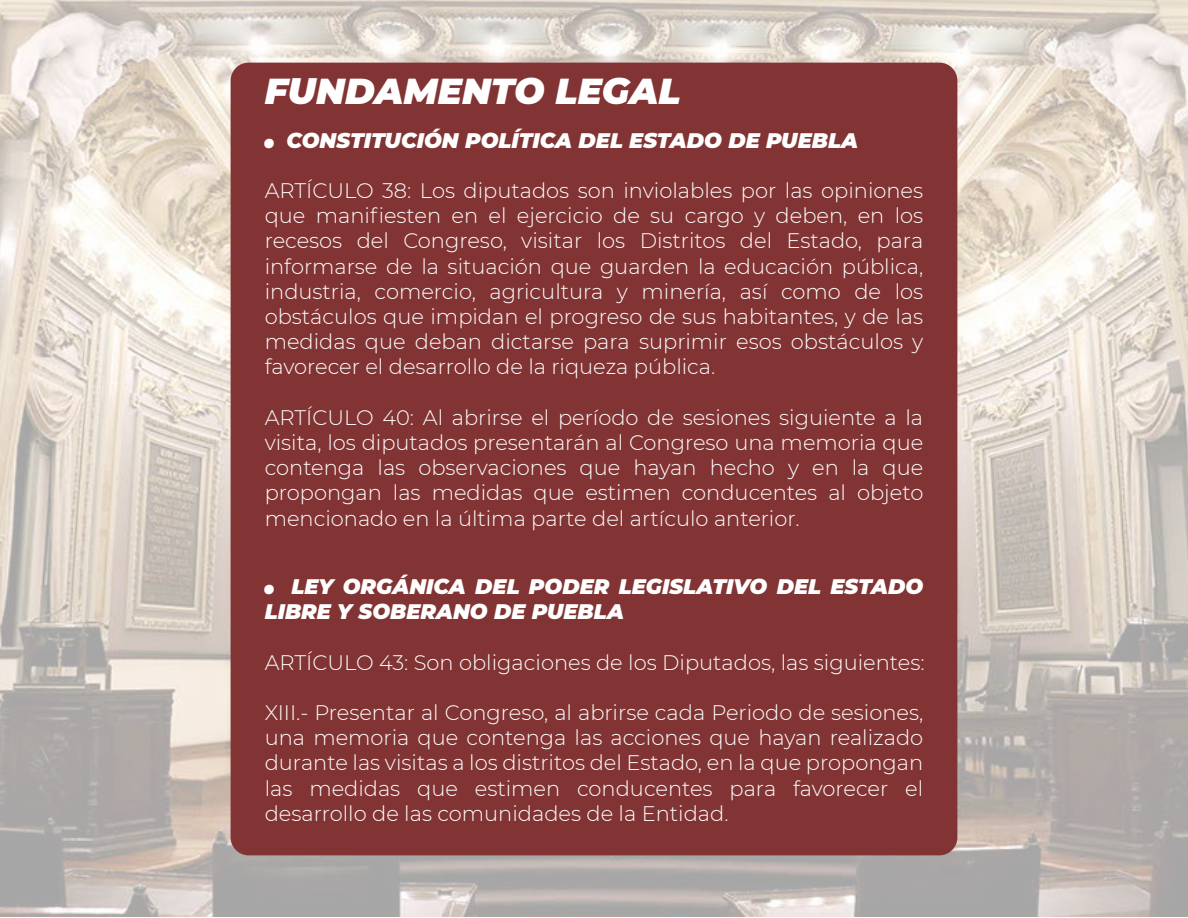
<style>
.page{position:relative;width:1188px;height:918px;background:#fff}
.page>*{position:absolute;margin:0;border:0;box-sizing:border-box;transform-origin:0 0}
.t1{font:italic 900 36px "Montserrat";color:#fff}
.t2{font:300 21px/25.2px "Montserrat";color:#fff;text-align:justify}
.t3{font:italic 900 21px/25.2px "Montserrat";color:#fff}
.s1{font-size:36px}
</style>
<div class="page">
<img style="left:0;top:0;width:1188px;height:917px">
<div style="left:231px;top:63px;width:726px;height:792px;background:#813433;border-radius:18px"></div>
<h1 class="t1" style="left:265px;top:65px;width:418px">FUNDAMENTO LEGAL</h1>
<p class="t3" style="left:265px;top:126px;width:595px"><span class="s1">.</span> CONSTITUCIÓN POLÍTICA DEL ESTADO DE PUEBLA</p>
<p class="t2" style="left:265px;top:177px;width:660px">ARTÍCULO 38: Los diputados son inviolables por las opiniones que manifiesten en el ejercicio de su cargo y deben, en los recesos del Congreso, visitar los Distritos del Estado, para informarse de la situación que guarden la educación pública, industria, comercio, agricultura y minería, así como de los obstáculos que impidan el progreso de sus habitantes, y de las medidas que deban dictarse para suprimir esos obstáculos y favorecer el desarrollo de la riqueza pública.</p>
<p class="t2" style="left:265px;top:404px;width:660px">ARTÍCULO 40: Al abrirse el período de sesiones siguiente a la visita, los diputados presentarán al Congreso una memoria que contenga las observaciones que hayan hecho y en la que propongan las medidas que estimen conducentes al objeto mencionado en la última parte del artículo anterior.</p>
<p class="t3" style="left:265px;top:573px;width:660px"><span class="s1">.</span> LEY ORGÁNICA DEL PODER LEGISLATIVO DEL ESTADO<br>LIBRE Y SOBERANO DE PUEBLA</p>
<p class="t2" style="left:265px;top:649px;width:661px">ARTÍCULO 43: Son obligaciones de los Diputados, las siguientes:</p>
<p class="t2" style="left:265px;top:699px;width:660px">XIII.- Presentar al Congreso, al abrirse cada Periodo de sesiones, una memoria que contenga las acciones que hayan realizado durante las visitas a los distritos del Estado, en la que propongan las medidas que estimen conducentes para favorecer el desarrollo de las comunidades de la Entidad.</p>
</div>
